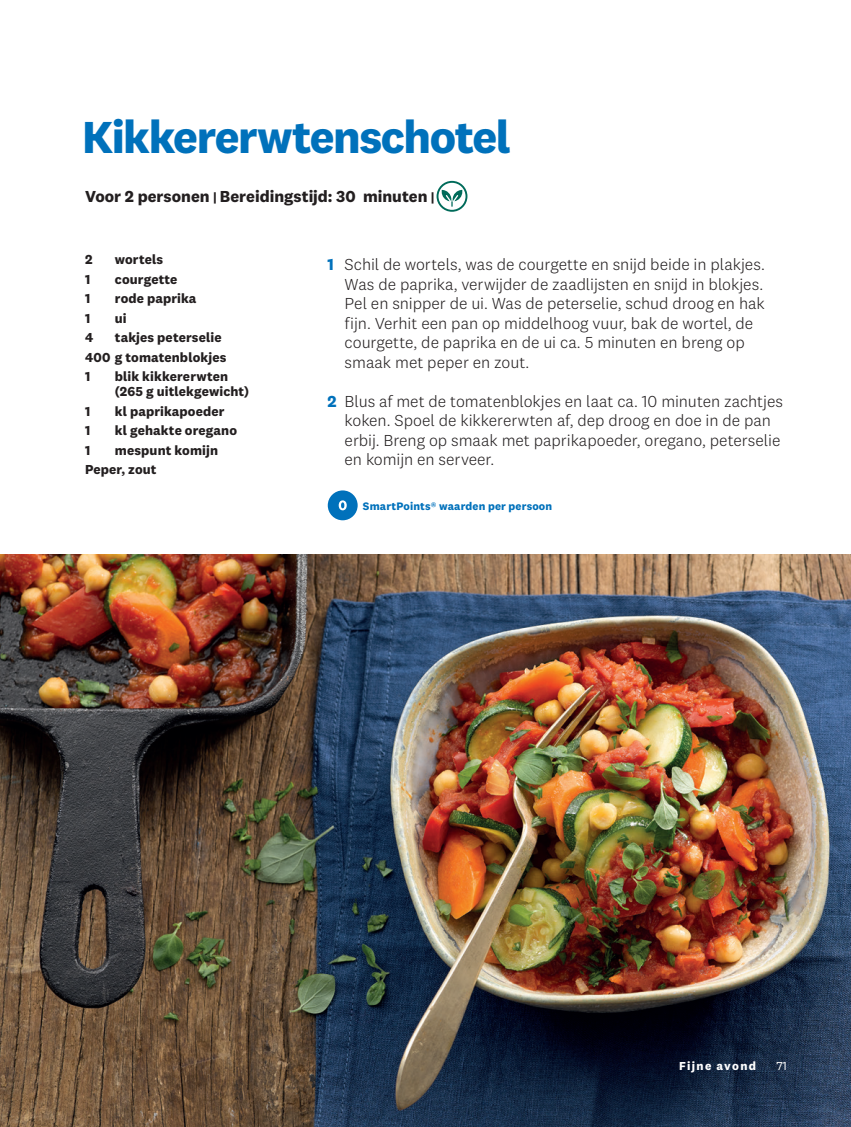
<style>
.page{position:relative;width:851px;height:1127px;background:#fff}
.page>*{position:absolute;margin:0;border:0;box-sizing:border-box;transform-origin:0 0}
.t1{font:700 46.5px "National 2";letter-spacing:-.03em;color:#0071bb}
.t2{font:300 16.5px/19.5px "National 2";color:#231f20}
.t3{font:700 16.5px "National 2";color:#231f20}
.t4{font:700 13.5px/19.5px "National 2";letter-spacing:.01em;color:#231f20}
.t5{font:700 12px "National 2";letter-spacing:.11em;color:#fff}
.t6{font:12px "National 2";color:#fff}
.t7{font:700 11.25px "National 2";letter-spacing:.015em;color:#0071bb}
.s1{font-size:13.5px}
.s2{font-weight:700;color:#0071bb}
</style>
<div class="page">
<svg style="left:436px;top:181px;width:31px;height:31px"></svg>
<div style="left:328px;top:490px;width:29px;height:30px;background:#0071bb;border-radius:50%"></div>
<svg style="left:338px;top:500px;width:8px;height:10px"></svg>
<img style="left:0;top:555px;width:850px;height:572px">
<h1 class="t1" style="left:82px;top:109px;width:430px">Kikkererwtenschotel</h1>
<p class="t3" style="left:85px;top:186px;width:351px">Voor 2 personen <span class="s1">|</span> Bereidingstijd: 30 minuten <span class="s1">|</span></p>
<p class="t4" style="left:85px;top:250px;width:9px">2</p>
<p class="t4" style="left:115px;top:250px;width:50px">wortels</p>
<p class="t4" style="left:85px;top:269px;width:7px">1</p>
<p class="t4" style="left:115px;top:269px;width:64px">courgette</p>
<p class="t4" style="left:85px;top:289px;width:7px">1</p>
<p class="t4" style="left:115px;top:289px;width:83px">rode paprika</p>
<p class="t4" style="left:85px;top:308px;width:7px">1</p>
<p class="t4" style="left:115px;top:308px;width:13px">ui</p>
<p class="t4" style="left:85px;top:328px;width:10px">4</p>
<p class="t4" style="left:85px;top:328px;width:143px;text-indent:30px">takjes peterselie<br>400 g tomatenblokjes<br>1</p>
<p class="t4" style="left:115px;top:369px;width:136px;line-height:15px">blik kikkererwten (265 g uitlekgewicht)</p>
<p class="t4" style="left:85px;top:401px;width:7px">1</p>
<p class="t4" style="left:115px;top:401px;width:111px">kl paprikapoeder</p>
<p class="t4" style="left:85px;top:420px;width:7px">1</p>
<p class="t4" style="left:115px;top:420px;width:124px">kl gehakte oregano</p>
<p class="t4" style="left:85px;top:440px;width:7px">1</p>
<p class="t4" style="left:85px;top:440px;width:134px;text-indent:30px">mespunt komijn<br>Peper, zout</p>
<p class="t2" style="left:344px;top:255px;width:421px;text-indent:-17px"><span class="s2">1</span> Schil de wortels, was de courgette en snijd beide in plakjes.<br>Was de paprika, verwijder de zaadlijsten en snijd in blokjes.<br>Pel en snipper de ui. Was de peterselie, schud droog en hak fijn. Verhit een pan op middelhoog vuur, bak de wortel, de courgette, de paprika en de ui ca. 5 minuten en breng op smaak met peper en zout.</p>
<p class="t2" style="left:344px;top:391px;width:440px;text-indent:-17px"><span class="s2">2</span> Blus af met de tomatenblokjes en laat ca. 10 minuten zachtjes koken. Spoel de kikkererwten af, dep droog en doe in de pan erbij. Breng op smaak met paprikapoeder, oregano, peterselie en komijn en serveer.</p>
<p class="t7" style="left:363px;top:499px;width:191px">SmartPoints® waarden per persoon</p>
<p class="t5" style="left:679px;top:1058px;width:79px">Fijne avond</p>
<p class="t6" style="left:776px;top:1058px;width:12px">71</p>
</div>
